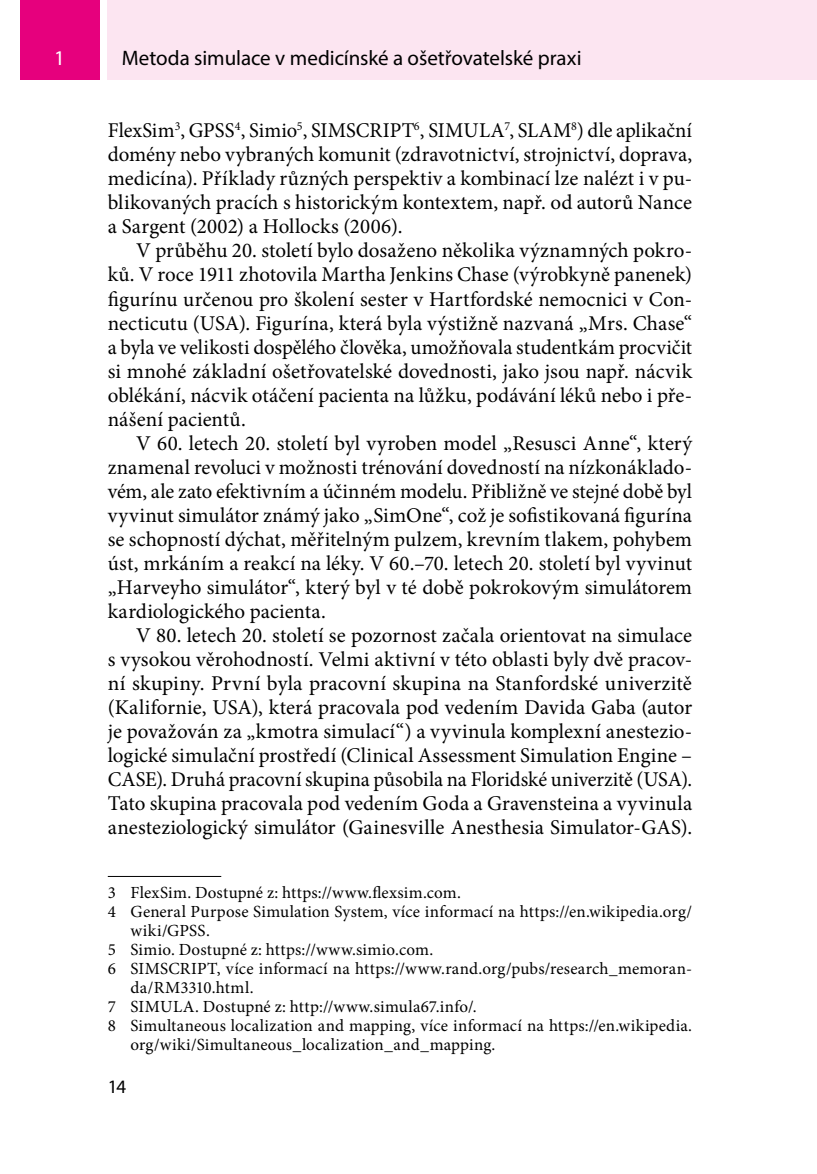
<style>
.page{position:relative;width:817px;height:1174px;background:#fff}
.page>*{position:absolute;margin:0;border:0;box-sizing:border-box;transform-origin:0 0}
.text{font:21px/24px "Minion Pro";color:#000;text-align:justify}
.t1{font:21px "Myriad Pro";letter-spacing:-.005em;color:#000}
.t2{font:21px "Myriad Pro";color:#fff}
.t3{font:19px "Myriad Pro";color:#000}
.poznamka_pod_carou{font:17px/19px "Minion Pro";letter-spacing:.015em;color:#000}
</style>
<div class="page">
<div style="left:108px;top:0;width:708px;height:79px;background:#fce5f1"></div>
<div style="left:20px;top:0;width:79px;height:79px;background:#e6007d"></div>
<hr style="left:816px;top:0;width:1px;height:79px;background:#fce5f1">
<hr style="left:108px;top:876px;width:113px;height:1px;background:#000">
<p class="t2" style="left:54px;top:45px;width:12px">1</p>
<p class="t1" style="left:122px;top:45px;width:461px">Metoda simulace v medicínské a ošetřovatelské praxi</p>
<p class="text" style="left:108px;top:119px;width:586px">FlexSim<sup>3</sup>, GPSS<sup>4</sup>, Simio<sup>5</sup>, SIMSCRIPT<sup>6</sup>, SIMULA<sup>7</sup>, SLAM<sup>8</sup>) dle aplikační domény nebo vybraných komunit (zdravotnictví, strojnictví, doprava, medicína). Příklady různých perspektiv a kombinací lze nalézt i v pu&shy;blikovaných pracích s historickým kontextem, např. od autorů Nance a Sargent (2002) a Hollocks (2006).</p>
<p class="text" style="left:108px;top:239px;width:585px;text-indent:28px">V průběhu 20. století bylo dosaženo několika významných pokro&shy;ků. V roce 1911 zhotovila Martha Jenkins Chase (výrobkyně panenek) figurínu určenou pro školení sester v Hartfordské nemocnici v Con&shy;necticutu (USA). Figurína, která byla výstižně nazvaná „Mrs. Chase“ a byla ve velikosti dospělého člověka, umožňovala studentkám procvičit si mnohé základní ošetřovatelské dovednosti, jako jsou např. nácvik oblékání, nácvik otáčení pacienta na lůžku, podávání léků nebo i pře&shy;nášení pacientů.</p>
<p class="text" style="left:108px;top:431px;width:585px;text-indent:28px">V 60. letech 20. století byl vyroben model „Resusci Anne“, který znamenal revoluci v možnosti trénování dovedností na nízkonáklado&shy;vém, ale zato efektivním a účinném modelu. Přibližně ve stejné době byl vyvinut simulátor známý jako „SimOne“, což je sofistikovaná figurína se schopností dýchat, měřitelným pulzem, krevním tlakem, pohybem úst, mrkáním a reakcí na léky. V 60.–70. letech 20. století byl vyvinut „Harveyho simulátor“, který byl v té době pokrokovým simulátorem kardiologického pacienta.</p>
<p class="text" style="left:108px;top:623px;width:585px;text-indent:28px">V 80. letech 20. století se pozornost začala orientovat na simulace s vysokou věrohodností. Velmi aktivní v této oblasti byly dvě pracov&shy;ní skupiny. První byla pracovní skupina na Stanfordské univerzitě (Kalifornie, USA), která pracovala pod vedením Davida Gaba (autor je považován za „kmotra simulací“) a vyvinula komplexní anestezio&shy;logické simulační prostředí (Clinical Assessment Simulation Engine – CASE). Druhá pracovní skupina působila na Floridské univerzitě (USA).<br>Tato skupina pracovala pod vedením Goda a Gravensteina a vyvinula anesteziologický simulátor (Gainesville Anesthesia Simulator-‑ GAS).</p>
<p class="poznamka_pod_carou" style="left:108px;top:883px;width:354px">3 FlexSim. Dostupné z: https://www.flexsim.com.</p>
<p class="poznamka_pod_carou" style="left:130px;top:902px;width:563px;text-indent:-23px">4 General Purpose Simulation System, více informací na https://en.wikipedia.org/ wiki/GPSS.</p>
<p class="poznamka_pod_carou" style="left:108px;top:940px;width:327px">5 Simio. Dostupné z: https://www.simio.com.</p>
<p class="poznamka_pod_carou" style="left:130px;top:959px;width:563px;text-indent:-23px">6 SIMSCRIPT, více informací na https://www.rand.org/pubs/research_memoran&shy;da/RM3310.html.</p>
<p class="poznamka_pod_carou" style="left:108px;top:997px;width:370px">7 SIMULA. Dostupné z: http://www.simula67.info/.</p>
<p class="poznamka_pod_carou" style="left:130px;top:1016px;width:563px;text-indent:-23px">8 Simultaneous localization and mapping, více informací na https://en.wikipedia. org/wiki/Simultaneous_localization_and_mapping.</p>
<p class="t3" style="left:108px;top:1074px;width:20px">14</p>
</div>
